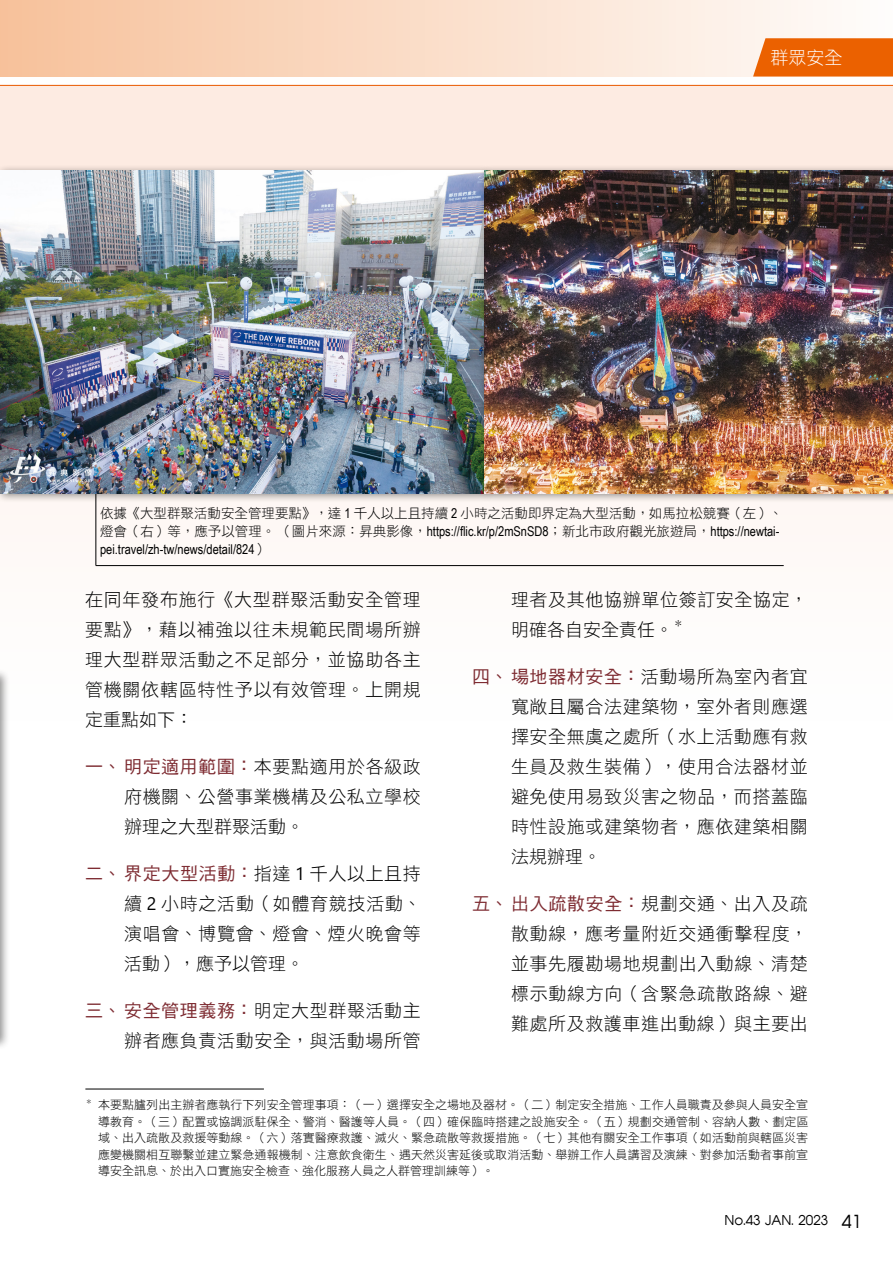
<style>
.page{position:relative;width:893px;height:1263px;background:#fff}
.page>*{position:absolute;margin:0;border:0;box-sizing:border-box;transform-origin:0 0}
.一{font:18px/30px "DF Hei Std W3";letter-spacing:.035em;color:#000;text-align:justify}
.內文{font:18px/30px "DF Hei Std W3";letter-spacing:.04em;color:#000;text-align:justify}
.t1{font:18px "DF Hei Std W3";color:#fff}
.圖說{font:13.5px/18px "DF Hei Std W3";color:#000}
.t2{font:13.5px "Avian";color:#000}
.註解文字{font:12px/16.5px "DF Hei Std W3";color:#000;text-align:justify}
.一-2{font:10.5px "DF Hei Std W3";color:#000}
.註解文字-2{font:7.05px "DF Hei Std W3";color:#000}
.s1{font-family:"Arial Narrow"}
.s2{font-family:"DF Hei Std W5";color:#7e2c32}
.s3{font-family:"Segoe UI"}
.s4{font-size:18px}
</style>
<div class="page">
<svg style="left:0;top:86px;width:893px;height:481px;fill:#fdebe2"></svg>
<div style="left:0;top:668px;width:10px;height:382px;background:#000;opacity:.45"></div>
<img style="left:0;top:674px;width:1px;height:365px">
<hr style="left:96px;top:493px;width:1px;height:72px;background:#000">
<hr style="left:96px;top:565px;width:688px;height:1px;background:#000">
<hr style="left:85px;top:1089px;width:179px;height:1px;background:#000">
<div style="left:0;top:164px;width:495px;height:339px;background:#000;opacity:.45"></div>
<img style="left:0;top:170px;width:479px;height:323px">
<div style="left:479px;top:164px;width:414px;height:340px;background:#000;opacity:.45"></div>
<div style="left:0;top:0;width:893px;height:77px;background:linear-gradient(to right,#f7c19b,#fefdfc)"></div>
<hr style="left:0;top:85px;width:893px;height:1px;background:#eb6100">
<svg style="left:753px;top:38px;width:140px;height:39px;background:#ec6a0e"></svg>
<p class="t1" style="left:771px;top:48px;width:73px">群眾安全</p>
<p class="圖說" style="left:100px;top:504px;width:684px">依據《大型群聚活動安全管理要點》，達 <span class="s1">1</span> 千人以上且持續 <span class="s1">2</span> 小時之活動即界定為大型活動，如馬拉松競賽（左）、燈會（右）等，應予以管理。（圖片來源：昇典影像，<span class="s1">https://flic.kr/p/2mSnSD8</span>；新北市政府觀光旅遊局，<span class="s1">https://newtai&shy;pei.travel/zh-tw/news/detail/824</span>）</p>
<p class="內文" style="left:85px;top:584px;width:337px">在同年發布施行《大型群聚活動安全管理要點》，藉以補強以往未規範民間場所辦理大型群眾活動之不足部分，並協助各主管機關依轄區特性予以有效管理。上開規定重點如下：</p>
<p class="一" style="left:124px;top:751px;width:298px;text-indent:-39px"><span class="s2">一、明定適用範圍：</span>本要點適用於各級政府機關、公營事業機構及公私立學校辦理之大型群聚活動。</p>
<p class="一" style="left:124px;top:858px;width:298px;text-indent:-39px"><span class="s2">二、界定大型活動：</span>指達 <span class="s3">1</span> 千人以上且持續 <span class="s3">2</span> 小時之活動（如體育競技活動、演唱會、博覽會、燈會、煙火晚會等活動），應予以管理。</p>
<p class="一" style="left:85px;top:995px;width:337px;text-align:right"><span class="s2">三、安全管理義務：</span>明定大型群聚活動主辦者應負責活動安全，與活動場所管</p>
<p class="一" style="left:511px;top:584px;width:298px">理者及其他協辦單位簽訂安全協定，明確各自安全責任。</p>
<p class="一-2" style="left:673px;top:618px;width:12px">＊</p>
<p class="一" style="left:511px;top:661px;width:298px;text-indent:-39px"><span class="s2">四、場地器材安全：</span>活動場所為室內者宜寬敞且屬合法建築物，室外者則應選擇安全無虞之處所（水上活動應有救生員及救生裝備），使用合法器材並避免使用易致災害之物品，而搭蓋臨時性設施或建築物者，應依建築相關法規辦理。</p>
<p class="一" style="left:511px;top:888px;width:298px;text-indent:-39px"><span class="s2">五、出入疏散安全：</span>規劃交通、出入及疏散動線，應考量附近交通衝擊程度，並事先履勘場地規劃出入動線、清楚標示動線方向（含緊急疏散路線、避難處所及救護車進出動線）與主要出</p>
<p class="註解文字-2" style="left:85px;top:1097px;width:8px">＊</p>
<p class="註解文字" style="left:98px;top:1097px;width:712px">本要點臚列出主辦者應執行下列安全管理事項：（一）選擇安全之場地及器材。（二）制定安全措施、工作人員職責及參與人員安全宣導教育。（三）配置或協調派駐保全、警消、醫護等人員。（四）確保臨時搭建之設施安全。（五）規劃交通管制、容納人數、劃定區域、出入疏散及救援等動線。（六）落實醫療救護、滅火、緊急疏散等救援措施。（七）其他有關安全工作事項（如活動前與轄區災害應變機關相互聯繫並建立緊急通報機制、注意飲食衛生、遇天然災害延後或取消活動、舉辦工作人員講習及演練、對參加活動者事前宣導安全訊息、於出入口實施安全檢查、強化服務人員之人群管理訓練等）。</p>
<p class="t2" style="left:724px;top:1212px;width:139px">No.43 JAN. 2023 <span class="s4">41</span></p>
</div>
